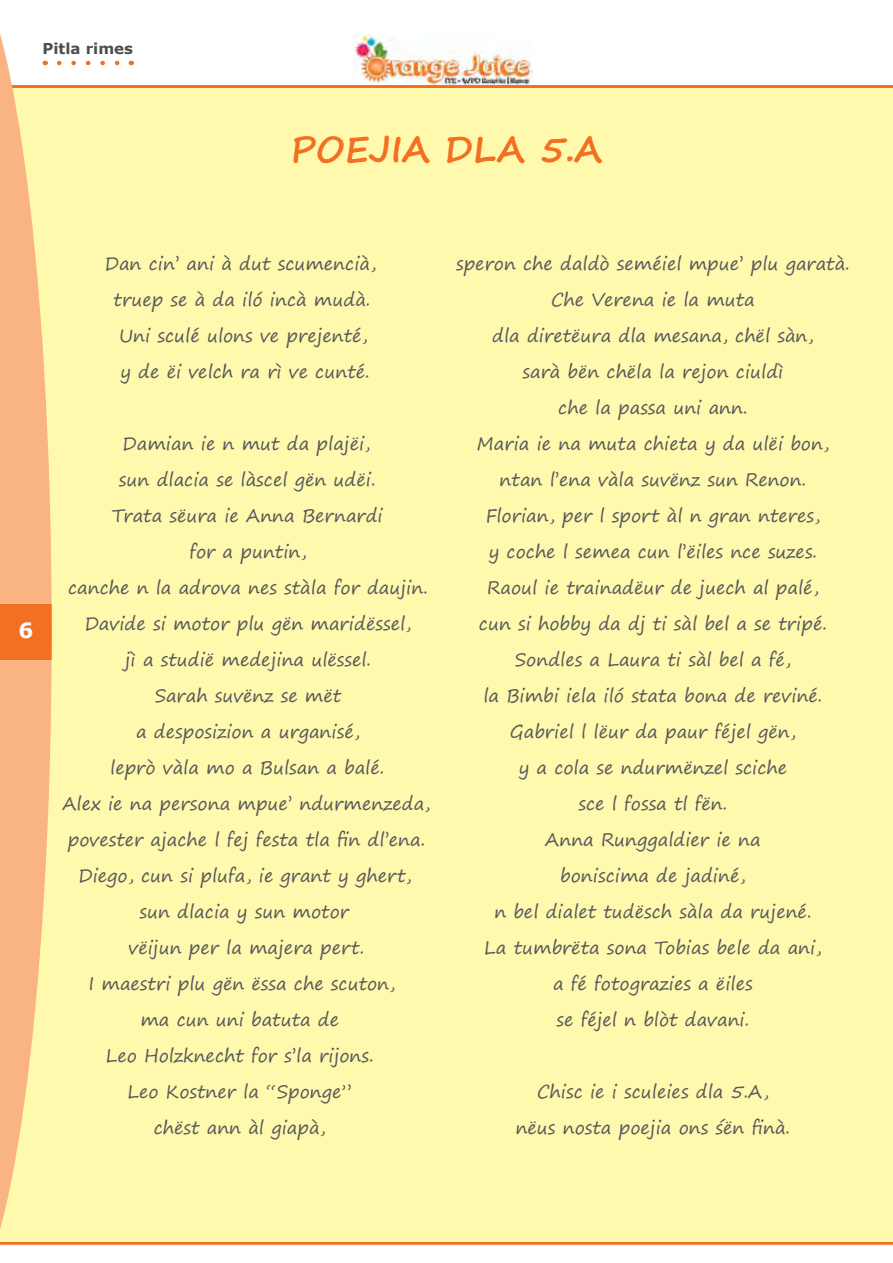
<style>
.page{position:relative;width:893px;height:1263px;background:#fff}
.page>*{position:absolute;margin:0;border:0;box-sizing:border-box;transform-origin:0 0}
.t1{font:700 36px "Segoe Print";color:#f36f21}
.t2{font:700 21px "Verdana";color:#fff}
.t3{font:18px/36px "Segoe Print";color:#58595b;text-align:center}
.t4{font:700 15px "Verdana";color:#4d4d4f}
</style>
<div class="page">
<img style="left:354px;top:34px;width:178px;height:51px">
<hr style="left:0;top:85px;width:893px;height:3px;background:#f36f21">
<hr style="left:0;top:1242px;width:893px;height:3px;background:#f36f21">
<div style="left:0;top:88px;width:893px;height:1154px;background:#fff9ae"></div>
<svg style="left:0;top:34px;width:52px;height:1211px;fill:#fab383"></svg>
<div style="left:0;top:604px;width:52px;height:55px;background:#f36f21"></div>
<svg style="left:59px;top:61px;width:61px;height:4px"></svg>
<p class="t4" style="left:43px;top:38px;width:92px">Pitla rimes</p>
<h1 class="t1" style="left:290px;top:116px;width:314px">POEJIA DLA 5.A</h1>
<p class="t2" style="left:18px;top:616px;width:16px">6</p>
<p class="t3" style="left:105px;top:245px;width:273px">Dan cin’ ani à dut scumencià, truep se à da iló incà mudà.<br>Uni sculé ulons ve prejenté,<br>y de ëi velch ra rì ve cunté.</p>
<p class="t3" style="left:123px;top:425px;width:249px">Damian ie n mut da plajëi,</p>
<p class="t3" style="left:119px;top:461px;width:258px">sun dlacia se làscel gën udëi.</p>
<p class="t3" style="left:112px;top:497px;width:273px">Trata sëura ie Anna Bernardi</p>
<p class="t3" style="left:189px;top:533px;width:119px">for a puntin,</p>
<p class="t3" style="left:68px;top:569px;width:361px">canche n la adrova nes stàla for daujin.</p>
<p class="t3" style="left:85px;top:605px;width:328px">Davide si motor plu gën maridëssel,</p>
<p class="t3" style="left:125px;top:641px;width:248px">jì a studië medejina ulëssel.</p>
<p class="t3" style="left:155px;top:677px;width:188px">Sarah suvënz se mët</p>
<p class="t3" style="left:136px;top:713px;width:225px">a desposizion a urganisé,</p>
<p class="t3" style="left:110px;top:749px;width:276px">leprò vàla mo a Bulsan a balé.</p>
<p class="t3" style="left:63px;top:785px;width:369px">Alex ie na persona mpue’ ndurmenzeda,</p>
<p class="t3" style="left:68px;top:821px;width:359px">povester ajache l fej festa tla fin dl’ena.</p>
<p class="t3" style="left:78px;top:857px;width:335px">Diego, cun si plufa, ie grant y ghert,</p>
<p class="t3" style="left:140px;top:893px;width:211px">sun dlacia y sun motor</p>
<p class="t3" style="left:129px;top:929px;width:237px">vëijun per la majera pert.</p>
<p class="t3" style="left:89px;top:965px;width:308px">I maestri plu gën ëssa che scuton,</p>
<p class="t3" style="left:140px;top:1001px;width:200px">ma cun uni batuta de</p>
<p class="t3" style="left:106px;top:1037px;width:269px">Leo Holzknecht for s’la rijons.</p>
<p class="t3" style="left:128px;top:1073px;width:226px">Leo Kostner la “Sponge”</p>
<p class="t3" style="left:154px;top:1109px;width:174px">chëst ann àl giapà,</p>
<p class="t3" style="left:456px;top:245px;width:395px">speron che daldò seméiel mpue’ plu garatà.<br>Che Verena ie la muta<br>dla diretëura dla mesana, chël sàn,<br>sarà bën chëla la rejon ciuldì<br>che la passa uni ann.<br>Maria ie na muta chieta y da ulëi bon, ntan l’ena vàla suvënz sun Renon.<br>Florian, per l sport àl n gran nteres,<br>y coche l semea cun l’ëiles nce suzes.<br>Raoul ie trainadëur de juech al palé,<br>cun si hobby da dj ti sàl bel a se tripé.<br>Sondles a Laura ti sàl bel a fé,<br>la Bimbi iela iló stata bona de reviné.<br>Gabriel l lëur da paur féjel gën,<br>y a cola se ndurmënzel sciche<br>sce l fossa tl fën.<br>Anna Runggaldier ie na<br>boniscima de jadiné,<br>n bel dialet tudësch sàla da rujené.<br>La tumbrëta sona Tobias bele da ani,<br>a fé fotograzies a ëiles<br>se féjel n blòt davani.</p>
<p class="t3" style="left:516px;top:1073px;width:276px">Chisc ie i sculeies dla 5.A, nëus nosta poejia ons śën finà.</p>
</div>
